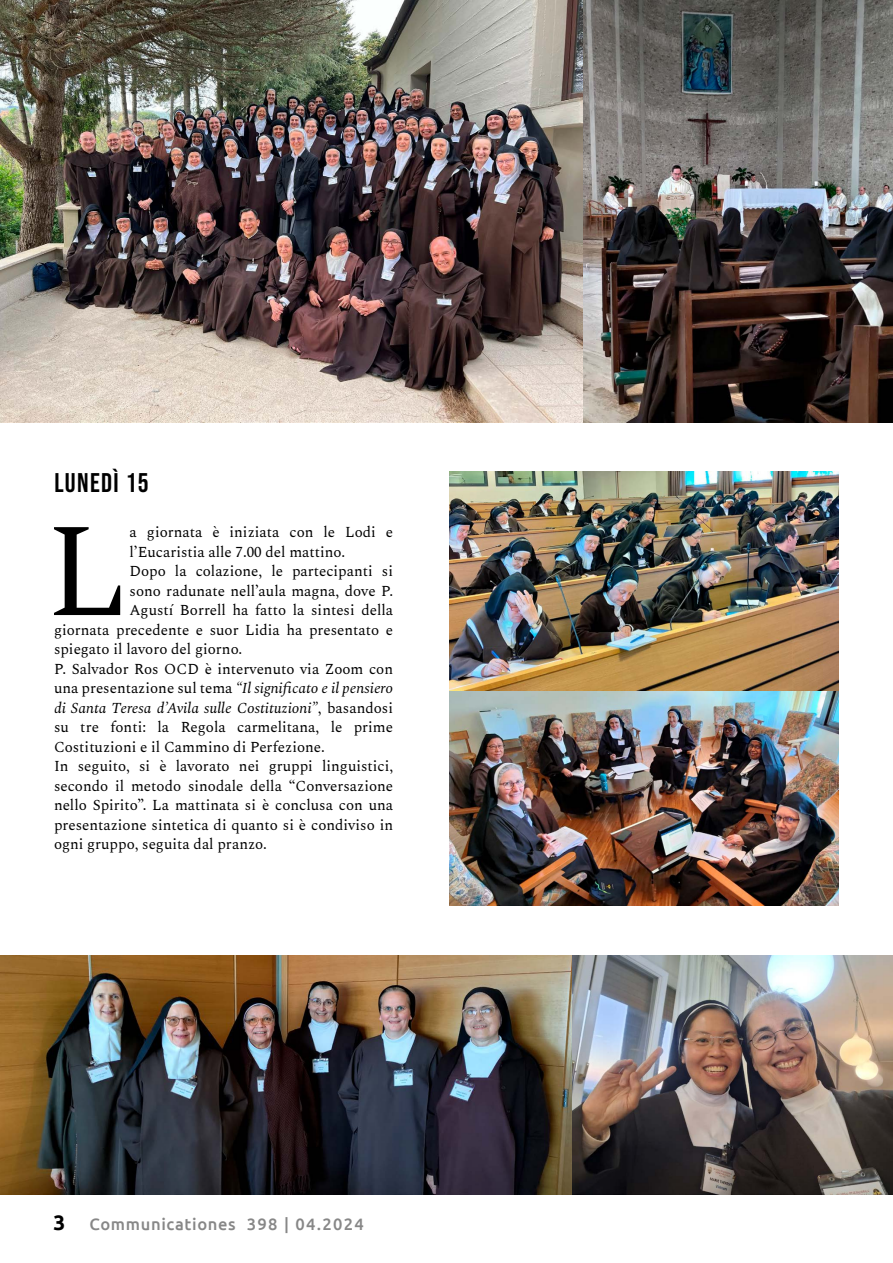
<style>
.page{position:relative;width:893px;height:1263px;background:#fff}
.page>*{position:absolute;margin:0;border:0;box-sizing:border-box;transform-origin:0 0}
.t1{font:133.2px "Spectral";color:#000}
.t2{font:27px "Bebas Neue";letter-spacing:.05em;color:#000}
.t3{font:500 16.5px "Ubuntu";letter-spacing:.04em;color:#878787}
.t4{font:15px "Spectral";color:#000}
.t5{font:italic 15px "Spectral";color:#000}
.s1{font-style:normal}
.s2{font-weight:700;font-size:21px;color:#000}
</style>
<div class="page">
<img style="left:0;top:0;width:893px;height:423px">
<img style="left:450px;top:471px;width:389px;height:435px">
<img style="left:0;top:955px;width:893px;height:240px">
<h2 class="t2" style="left:54px;top:467px;width:96px">LUNEDÌ 15</h2>
<h1 class="t1" style="left:45px;top:474px;width:86px">L</h1>
<p class="t4" style="left:130px;top:521px;width:265px">a giornata è iniziata con le Lodi e</p>
<p class="t4" style="left:130px;top:541px;width:217px">l’Eucaristia alle 7.00 del mattino.</p>
<p class="t4" style="left:130px;top:560px;width:265px">Dopo la colazione, le partecipanti si</p>
<p class="t4" style="left:130px;top:580px;width:265px">sono radunate nell’aula magna, dove P.</p>
<p class="t4" style="left:130px;top:599px;width:265px">Agustí Borrell ha fatto la sintesi della</p>
<p class="t4" style="left:54px;top:619px;width:341px">giornata precedente e suor Lidia ha presentato e</p>
<p class="t4" style="left:54px;top:638px;width:190px">spiegato il lavoro del giorno.</p>
<p class="t4" style="left:54px;top:658px;width:341px">P. Salvador Ros OCD è intervenuto via Zoom con</p>
<p class="t5" style="left:54px;top:677px;width:341px"><span class="s1">una presentazione sul tema</span> “Il significato e il pensiero</p>
<p class="t5" style="left:54px;top:697px;width:341px">di Santa Teresa d’Avila sulle Costituzioni”<span class="s1">, basandosi</span></p>
<p class="t4" style="left:54px;top:716px;width:341px">su tre fonti: la Regola carmelitana, le prime</p>
<p class="t4" style="left:54px;top:736px;width:272px">Costituzioni e il Cammino di Perfezione.</p>
<p class="t4" style="left:54px;top:755px;width:341px">In seguito, si è lavorato nei gruppi linguistici,</p>
<p class="t4" style="left:54px;top:775px;width:341px">secondo il metodo sinodale della “Conversazione</p>
<p class="t4" style="left:54px;top:794px;width:341px">nello Spirito”. La mattinata si è conclusa con una</p>
<p class="t4" style="left:54px;top:814px;width:341px">presentazione sintetica di quanto si è condiviso in</p>
<p class="t4" style="left:54px;top:833px;width:214px">ogni gruppo, seguita dal pranzo.</p>
<p class="t3" style="left:54px;top:1213px;width:312px"><span class="s2">3</span> Communicationes 398 | 04.2024</p>
</div>
